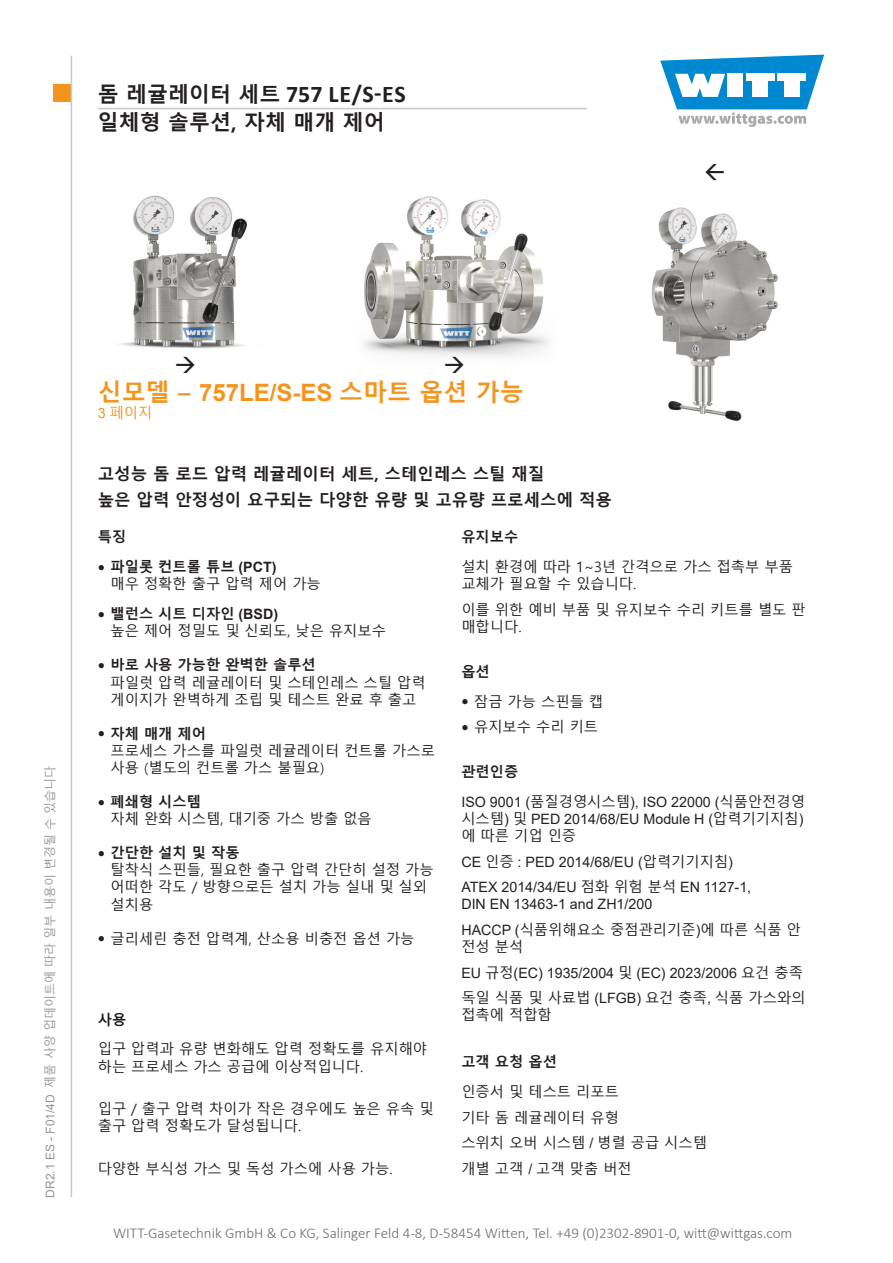
<style>
.page{position:relative;width:893px;height:1263px;background:#fff}
.page>*{position:absolute;margin:0;border:0;box-sizing:border-box;transform-origin:0 0}
.Überschrift{font:700 24px "Malgun Gothic";color:#f5941d}
.t1{font:700 24px "Calibri";letter-spacing:.015em;color:#231f20}
.t2{font:700 21px "Malgun Gothic";color:#231f20}
.Überschrift-2{font:700 16.5px "Malgun Gothic";color:#231f20}
.t3{font:300 15px "Calibri";color:#6b6c6f}
.Grundtext{font:14.25px/17.1px "Malgun Gothic";color:#231f20}
.Grundtext-2{font:14.25px/17.1px "Arial";color:#231f20;text-align:justify}
.Überschrift-3{font:700 14.25px "Malgun Gothic";color:#231f20}
.Grundtext-3{font:14.25px "Malgun Gothic";color:#f5941d}
.t4{font:12px "Malgun Gothic";color:#949698}
.s1{font-family:"Malgun Gothic";font-size:21px}
.s2{font-family:"Arial"}
.s3{font-family:"Bookman Old Style";font-size:12px}
.s4{font-weight:700}
.s5{font-family:"Arial";font-weight:700}
.s6{font-family:"Malgun Gothic"}
</style>
<div class="page">
<div style="left:53px;top:85px;width:17px;height:17px;background:#f5941d"></div>
<svg style="left:660px;top:55px;width:164px;height:72px"></svg>
<hr style="left:71px;top:56px;width:1px;height:1141px;background:#c7c9cb">
<hr style="left:98px;top:108px;width:489px;height:1px;background:#c7c9cb">
<img style="left:363px;top:196px;width:186px;height:162px">
<img style="left:119px;top:195px;width:128px;height:154px">
<img style="left:651px;top:207px;width:127px;height:214px">
<svg style="left:445px;top:356px;width:18px;height:2px"></svg>
<h1 class="t1" style="left:98px;top:77px;width:310px"><span class="s1">돔 레귤레이터 세트</span> 757 LE/S-ES</h1>
<h2 class="t2" style="left:98px;top:110px;width:289px">일체형 솔루션, 자체 매개 제어</h2>
<p class="t4" style="left:43px;top:1197px;width:433px;rotate:-90deg"><span class="s2">DR2.1 ES - F01/4D</span> 제품 사양 업데이트에 따라 일부 내용이 변경될 수 있습니다</p>
<p class="Überschrift" style="left:98px;top:378px;width:428px">신모델 – <span class="s2">757LE/S-ES</span> 스마트 옵션 가능</p>
<p class="Grundtext-3" style="left:98px;top:405px;width:56px"><span class="s2">3</span> 페이지</p>
<p class="Überschrift-2" style="left:98px;top:464px;width:448px">고성능 돔 로드 압력 레귤레이터 세트, 스테인레스 스틸 재질</p>
<p class="Überschrift-2" style="left:98px;top:491px;width:516px">높은 압력 안정성이 요구되는 다양한 유량 및 고유량 프로세스에 적용</p>
<p class="Überschrift-3" style="left:98px;top:529px;width:30px">특징</p>
<p class="Grundtext" style="left:111px;top:559px;width:212px;text-indent:-13px"><span class="s3">●</span> <span class="s4">파일롯 컨트롤 튜브</span> <span class="s5">(PCT)<br></span>매우 정확한 출구 압력 제어 가능</p>
<p class="Grundtext" style="left:111px;top:606px;width:277px;text-indent:-13px"><span class="s3">●</span> <span class="s4">밸런스 시트 디자인</span> <span class="s5">(BSD)<br></span>높은 제어 정밀도 및 신뢰도, 낮은 유지보수</p>
<p class="Grundtext" style="left:111px;top:657px;width:317px;text-indent:-13px"><span class="s3">●</span> <span class="s4">바로 사용 가능한 완벽한 솔루션<br></span>파일럿 압력 레귤레이터 및 스테인레스 스틸 압력 게이지가 완벽하게 조립 및 테스트 완료 후 출고</p>
<p class="Grundtext" style="left:111px;top:725px;width:326px;text-indent:-13px"><span class="s3">●</span> <span class="s4">자체 매개 제어<br></span>프로세스 가스를 파일럿 레귤레이터 컨트롤 가스로 사용 (별도의 컨트롤 가스 불필요)</p>
<p class="Grundtext" style="left:111px;top:794px;width:263px;text-indent:-13px"><span class="s3">●</span> <span class="s4">폐쇄형 시스템<br></span>자체 완화 시스템, 대기중 가스 방출 없음</p>
<p class="Grundtext" style="left:111px;top:845px;width:325px;text-indent:-13px"><span class="s3">●</span> <span class="s4">간단한 설치 및 작동<br></span>탈착식 스핀들, 필요한 출구 압력 간단히 설정 가능 어떠한 각도 / 방향으로든 설치 가능 실내 및 실외 설치용</p>
<p class="Grundtext" style="left:98px;top:930px;width:318px"><span class="s3">●</span> 글리세린 충전 압력계, 산소용 비충전 옵션 가능</p>
<p class="Überschrift-3" style="left:98px;top:1011px;width:30px">사용</p>
<p class="Grundtext" style="left:98px;top:1041px;width:331px">입구 압력과 유량 변화해도 압력 정확도를 유지해야 하는 프로세스 가스 공급에 이상적입니다.</p>
<p class="Grundtext" style="left:98px;top:1101px;width:337px">입구 / 출구 압력 차이가 작은 경우에도 높은 유속 및 출구 압력 정확도가 달성됩니다.</p>
<p class="Grundtext" style="left:98px;top:1160px;width:296px">다양한 부식성 가스 및 독성 가스에 사용 가능.</p>
<p class="Überschrift-3" style="left:461px;top:529px;width:58px">유지보수</p>
<p class="Grundtext" style="left:461px;top:559px;width:333px">설치 환경에 따라 1~3년 간격으로 가스 접촉부 부품 교체가 필요할 수 있습니다.</p>
<p class="Grundtext" style="left:461px;top:601px;width:346px">이를 위한 예비 부품 및 유지보수 수리 키트를 별도 판 매합니다.</p>
<p class="Überschrift-3" style="left:461px;top:663px;width:30px">옵션</p>
<p class="Grundtext" style="left:461px;top:693px;width:143px"><span class="s3">●</span> 잠금 가능 스핀들 캡</p>
<p class="Grundtext" style="left:461px;top:719px;width:138px"><span class="s3">●</span> 유지보수 수리 키트</p>
<p class="Überschrift-3" style="left:461px;top:763px;width:58px">관련인증</p>
<p class="Grundtext-2" style="left:461px;top:793px;width:345px">ISO 9001 (<span class="s6">품질경영시스템</span>), ISO 22000 (<span class="s6">식품안전경영 시스템</span>) <span class="s6">및</span> PED 2014/68/EU Module H (<span class="s6">압력기기지침</span>) <span class="s6">에 따른 기업 인증</span></p>
<p class="Grundtext-2" style="left:461px;top:853px;width:273px">CE <span class="s6">인증</span> : PED 2014/68/EU (<span class="s6">압력기기지침</span>)</p>
<p class="Grundtext-2" style="left:461px;top:879px;width:291px">ATEX 2014/34/EU <span class="s6">점화 위험 분석</span> EN 1127-1,<br>DIN EN 13463-1 and ZH1/200</p>
<p class="Grundtext" style="left:461px;top:921px;width:341px"><span class="s2">HACCP (</span>식품위해요소 중점관리기준<span class="s2">)</span>에 따른 식품 안 전성 분석</p>
<p class="Grundtext-2" style="left:461px;top:964px;width:343px">EU <span class="s6">규정</span>(EC) 1935/2004 <span class="s6">및</span> (EC) 2023/2006 <span class="s6">요건 충족</span></p>
<p class="Grundtext" style="left:461px;top:990px;width:346px">독일 식품 및 사료법 <span class="s2">(LFGB)</span> 요건 충족<span class="s2">,</span> 식품 가스와의 접촉에 적합함</p>
<p class="Überschrift-3" style="left:461px;top:1054px;width:97px">고객 요청 옵션</p>
<p class="Grundtext" style="left:461px;top:1084px;width:159px">인증서 및 테스트 리포트</p>
<p class="Grundtext" style="left:461px;top:1109px;width:159px">기타 돔 레귤레이터 유형</p>
<p class="Grundtext" style="left:461px;top:1135px;width:247px">스위치 오버 시스템 <span class="s2">/</span> 병렬 공급 시스템</p>
<p class="Grundtext" style="left:461px;top:1160px;width:172px">개별 고객 <span class="s2">/</span> 고객 맞춤 버전</p>
<p class="t3" style="left:113px;top:1224px;width:681px">WITT-Gasetechnik GmbH &amp; Co KG, Salinger Feld 4-8, D-58454 Witten, Tel. +49 (0)2302-8901-0, witt@wittgas.com</p>
</div>
